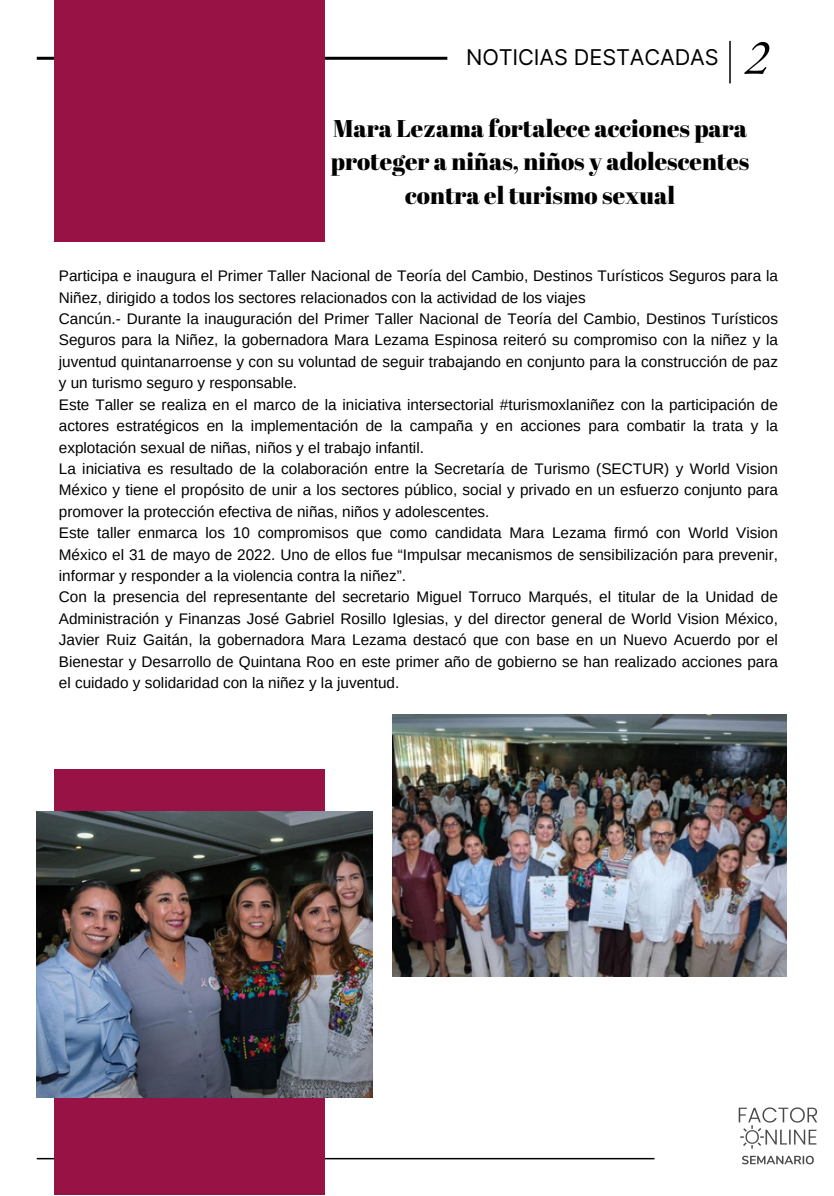
<style>
.page{position:relative;width:834px;height:1196px;background:#fff}
.page>*{position:absolute;margin:0;border:0;box-sizing:border-box;transform-origin:0 0}
.t1{font:italic 50.6px "EB Garamond";color:#000}
.t2{font:24.2px/33.4px "Abril Fatface";color:#000;text-align:center}
.t3{font:21.8px "Inter";letter-spacing:-.005em;color:#000}
.t4{font:15.4px/21.4px "Arimo";color:#000;text-align:justify}
</style>
<div class="page">
<hr style="left:729px;top:41px;width:2px;height:42px;background:#000">
<hr style="left:37px;top:1157px;width:617px;height:2px;background:#000">
<img style="left:738px;top:1107px;width:80px;height:58px">
<div style="left:54px;top:769px;width:271px;height:425px;background:#991245"></div>
<hr style="left:37px;top:57px;width:410px;height:3px;background:#000">
<div style="left:54px;top:0;width:271px;height:241px;background:#991245"></div>
<img style="left:393px;top:714px;width:394px;height:262px">
<img style="left:37px;top:811px;width:335px;height:286px">
<p class="t3" style="left:466px;top:44px;width:254px">NOTICIAS DESTACADAS</p>
<p class="t1" style="left:744px;top:23px;width:26px">2</p>
<p class="t2" style="left:331px;top:111px;width:420px">Mara Lezama fortalece acciones para proteger a niñas, niños y adolescentes contra el turismo sexual</p>
<p class="t4" style="left:59px;top:265px;width:720px">Participa e inaugura el Primer Taller Nacional de Teoría del Cambio, Destinos Turísticos Seguros para la<br>Niñez, dirigido a todos los sectores relacionados con la actividad de los viajes</p>
<p class="t4" style="left:59px;top:308px;width:720px">Cancún.- Durante la inauguración del Primer Taller Nacional de Teoría del Cambio, Destinos Turísticos Seguros para la Niñez, la gobernadora Mara Lezama Espinosa reiteró su compromiso con la niñez y la juventud quintanarroense y con su voluntad de seguir trabajando en conjunto para la construcción de paz y un turismo seguro y responsable.</p>
<p class="t4" style="left:59px;top:394px;width:720px">Este Taller se realiza en el marco de la iniciativa intersectorial #turismoxlaniñez con la participación de actores estratégicos en la implementación de la campaña y en acciones para combatir la trata y la explotación sexual de niñas, niños y el trabajo infantil.</p>
<p class="t4" style="left:59px;top:458px;width:720px">La iniciativa es resultado de la colaboración entre la Secretaría de Turismo (SECTUR) y World Vision México y tiene el propósito de unir a los sectores público, social y privado en un esfuerzo conjunto para promover la protección efectiva de niñas, niños y adolescentes.</p>
<p class="t4" style="left:59px;top:522px;width:720px">Este taller enmarca los 10 compromisos que como candidata Mara Lezama firmó con World Vision México el 31 de mayo de 2022. Uno de ellos fue “Impulsar mecanismos de sensibilización para prevenir, informar y responder a la violencia contra la niñez”.</p>
<p class="t4" style="left:59px;top:586px;width:720px">Con la presencia del representante del secretario Miguel Torruco Marqués, el titular de la Unidad de Administración y Finanzas José Gabriel Rosillo Iglesias, y del director general de World Vision México, Javier Ruiz Gaitán, la gobernadora Mara Lezama destacó que con base en un Nuevo Acuerdo por el Bienestar y Desarrollo de Quintana Roo en este primer año de gobierno se han realizado acciones para el cuidado y solidaridad con la niñez y la juventud.</p>
</div>
